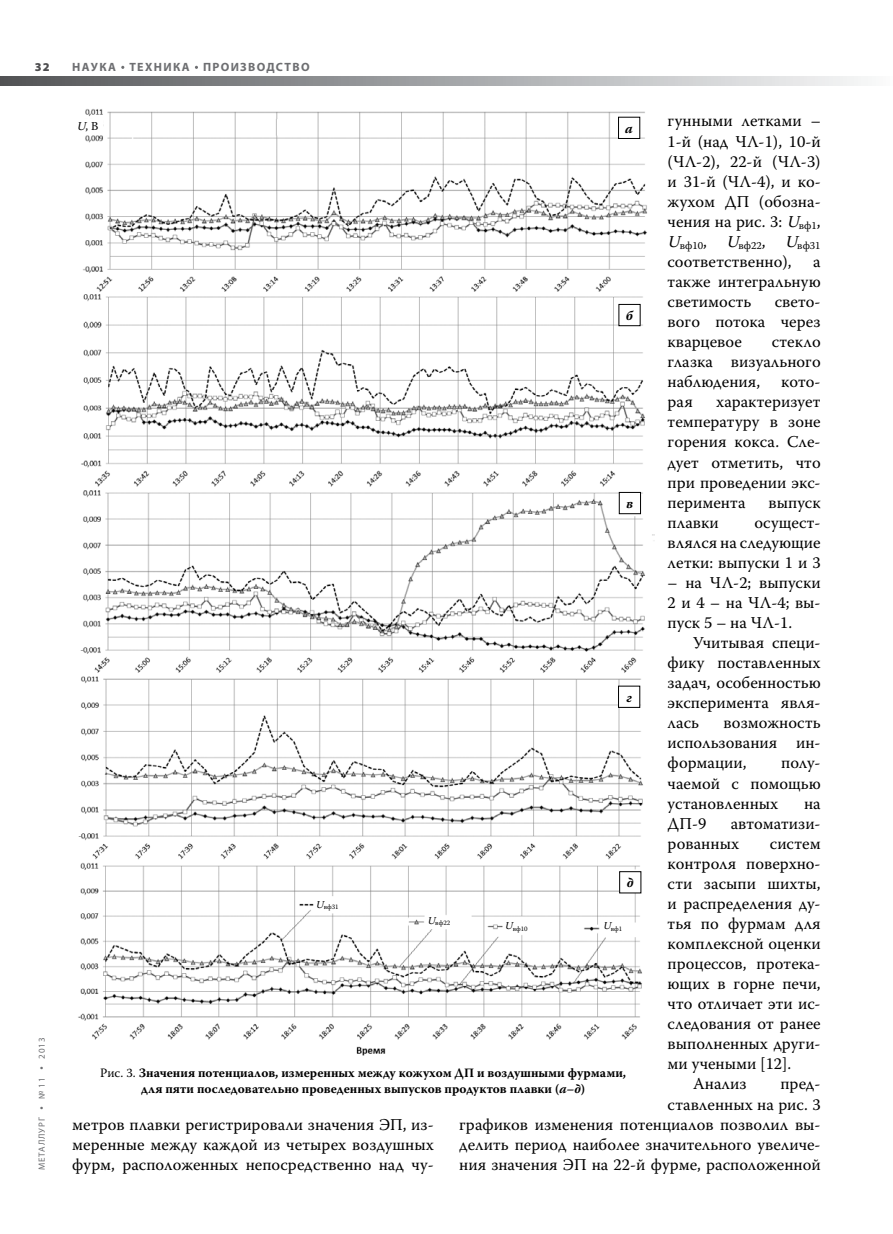
<style>
.page{position:relative;width:893px;height:1234px;background:#fff}
.page>*{position:absolute;margin:0;border:0;box-sizing:border-box;transform-origin:0 0}
.t1{font:16.5px/20.1px "Warnock Pro";color:#000;text-align:justify}
.t2{font:italic 700 13.5px "Warnock Pro";color:#000}
.t3{font:700 12.75px/15.8px "Warnock Pro";color:#000;text-align:center}
.t4{font:700 12px "Myriad Pro";letter-spacing:.11em;color:#6d6e71}
.t5{font:12px "Warnock Pro";color:#000}
.t6{font:900 12px "Myriad Pro";color:#4d4d4f}
.t7{font:10.8px "Warnock Pro";color:#000}
.t8{font:9px "Myriad Pro";letter-spacing:.1em;color:#6d6e71}
.t9{font:6.9px "Warnock Pro";color:#000}
.s1{font-family:"Franklin Gothic"}
.s2{font-style:italic}
.s3{font-weight:400}
</style>
<div class="page">
<svg style="left:0;top:77px;width:861px;height:8px;background:#a1a3a5"></svg>
<img style="left:78px;top:109px;width:576px;height:946px">
<div style="left:619px;top:304px;width:21px;height:21px;background:#fff"></div>
<div style="left:619px;top:304px;width:21px;height:22px;border:1px solid #000"></div>
<div style="left:619px;top:492px;width:21px;height:21px;background:#fff"></div>
<div style="left:619px;top:492px;width:22px;height:22px;border:1px solid #000"></div>
<div style="left:618px;top:686px;width:22px;height:21px;background:#fff"></div>
<div style="left:620px;top:871px;width:21px;height:21px;background:#fff"></div>
<div style="left:619px;top:871px;width:22px;height:21px;border:1px solid #000"></div>
<div style="left:618px;top:117px;width:22px;height:21px;background:#fff"></div>
<div style="left:618px;top:117px;width:22px;height:22px;border:1px solid #000"></div>
<div style="left:72px;top:119px;width:31px;height:14px;background:#fff"></div>
<p class="t6" style="left:35px;top:59px;width:16px">32</p>
<p class="t8" style="left:36px;top:1169px;width:134px;rotate:-90deg">МЕТАЛЛУРГ <span class="s1">•</span> № 11 <span class="s1">•</span> 2013</p>
<p class="t4" style="left:72px;top:59px;width:239px">НАУКА ТЕХНИКА ПРОИЗВОДСТВО</p>
<p class="t5" style="left:77px;top:119px;width:23px"><span class="s2">U</span>, В</p>
<p class="t2" style="left:625px;top:120px;width:9px">а</p>
<p class="t2" style="left:626px;top:307px;width:9px">б</p>
<p class="t2" style="left:626px;top:495px;width:9px">в</p>
<p class="t2" style="left:626px;top:689px;width:7px">г</p>
<p class="t1" style="left:668px;top:111px;width:155px">гунными летками – 1-й (над ЧЛ-1), 10-й (ЧЛ-2), 22-й (ЧЛ-3) и 31-й (ЧЛ-4), и ко&shy;жухом ДП (обозна&shy;чения на рис. 3: <span class="s2">U</span><sub>вф1</sub>,</p>
<p class="t7" style="left:668px;top:239px;width:155px"><sup>U</sup>вф10<sup>,</sup> <sup>U</sup>вф22<sup>,</sup> <sup>U</sup>вф31</p>
<p class="t1" style="left:668px;top:251px;width:125px">соответственно),</p>
<p class="t1" style="left:668px;top:251px;width:155px;text-indent:146px">а также интегральную светимость</p>
<p class="t1" style="left:668px;top:291px;width:155px;text-indent:107px">свето&shy;вого потока через кварцевое</p>
<p class="t1" style="left:668px;top:331px;width:155px;text-indent:104px">стекло глазка визуального наблюдения,</p>
<p class="t1" style="left:781px;top:371px;width:41px">кото-</p>
<p class="t1" style="left:668px;top:391px;width:155px;text-indent:48px">характеризует температуру в зоне горения кокса. Сле&shy;дует отметить, что при проведении экс&shy;перимента</p>
<p class="t1" style="left:668px;top:391px;width:27px">рая</p>
<p class="t1" style="left:768px;top:492px;width:54px">выпуск</p>
<p class="t1" style="left:668px;top:512px;width:53px">плавки</p>
<p class="t1" style="left:668px;top:512px;width:155px;text-indent:87px">осущест&shy;влялся на следующие летки: выпуски 1 и 3</p>
<p class="t1" style="left:668px;top:572px;width:155px">– на ЧЛ-2; выпуски 2 и 4 – на ЧЛ-4; вы&shy;пуск 5 – на ЧЛ-1.</p>
<p class="t1" style="left:668px;top:632px;width:155px;text-indent:26px">Учитывая специ&shy;фику поставленных задач, особенностью эксперимента явля&shy;лась</p>
<p class="t1" style="left:668px;top:712px;width:155px;text-indent:56px">возможность использования ин&shy;формации,</p>
<p class="t1" style="left:668px;top:752px;width:155px;text-indent:114px">полу&shy;чаемой с помощью установленных</p>
<p class="t1" style="left:804px;top:792px;width:18px">на</p>
<p class="t1" style="left:668px;top:812px;width:40px">ДП-9</p>
<p class="t1" style="left:668px;top:812px;width:155px;text-indent:63px">автоматизи&shy;рованных</p>
<p class="t1" style="left:770px;top:832px;width:52px">систем</p>
<p class="t1" style="left:668px;top:852px;width:155px">контроля поверхно-</p>
<p class="t1" style="left:668px;top:872px;width:155px">сти засыпи шихты,</p>
<p class="t1" style="left:668px;top:893px;width:155px">и распределения ду-</p>
<p class="t1" style="left:668px;top:913px;width:155px">тья по фурмам для</p>
<p class="t1" style="left:668px;top:933px;width:155px">комплексной оценки</p>
<p class="t1" style="left:668px;top:953px;width:155px">процессов, протека-</p>
<p class="t1" style="left:668px;top:973px;width:155px">ющих в горне печи,</p>
<p class="t1" style="left:668px;top:993px;width:155px">что отличает эти ис-</p>
<p class="t1" style="left:668px;top:1013px;width:155px">следования от ранее</p>
<p class="t1" style="left:668px;top:1033px;width:155px">выполненных други-</p>
<p class="t1" style="left:668px;top:1053px;width:125px">ми учеными [12].</p>
<p class="t1" style="left:693px;top:1073px;width:55px">Анализ</p>
<p class="t2" style="left:627px;top:874px;width:8px">д</p>
<p class="t9" style="left:316px;top:902px;width:24px"><sup>U</sup>вф31</p>
<p class="t9" style="left:428px;top:918px;width:24px"><sup>U</sup>вф22</p>
<p class="t9" style="left:505px;top:923px;width:24px"><sup>U</sup>вф10</p>
<p class="t9" style="left:603px;top:923px;width:21px"><sup>U</sup>вф1</p>
<p class="t3" style="left:100px;top:1064px;width:527px"><span class="s3">Рис. 3.</span> Значения потенциалов, измеренных между кожухом ДП и воздушными фурмами, для пяти последовательно проведенных выпусков продуктов плавки (<span class="s2">а–д</span>)</p>
<p class="t1" style="left:72px;top:1113px;width:363px">метров плавки регистрировали значения ЭП, из&shy;меренные между каждой из четырех воздушных фурм, расположенных непосредственно над чу-</p>
<p class="t1" style="left:459px;top:1113px;width:363px">графиков изменения потенциалов позволил вы&shy;делить период наиболее значительного увеличе&shy;ния значения ЭП на 22-й фурме, расположенной</p>
<p class="t1" style="left:668px;top:1073px;width:155px;text-align:right">пред-<br>ставленных на рис. 3</p>
</div>
